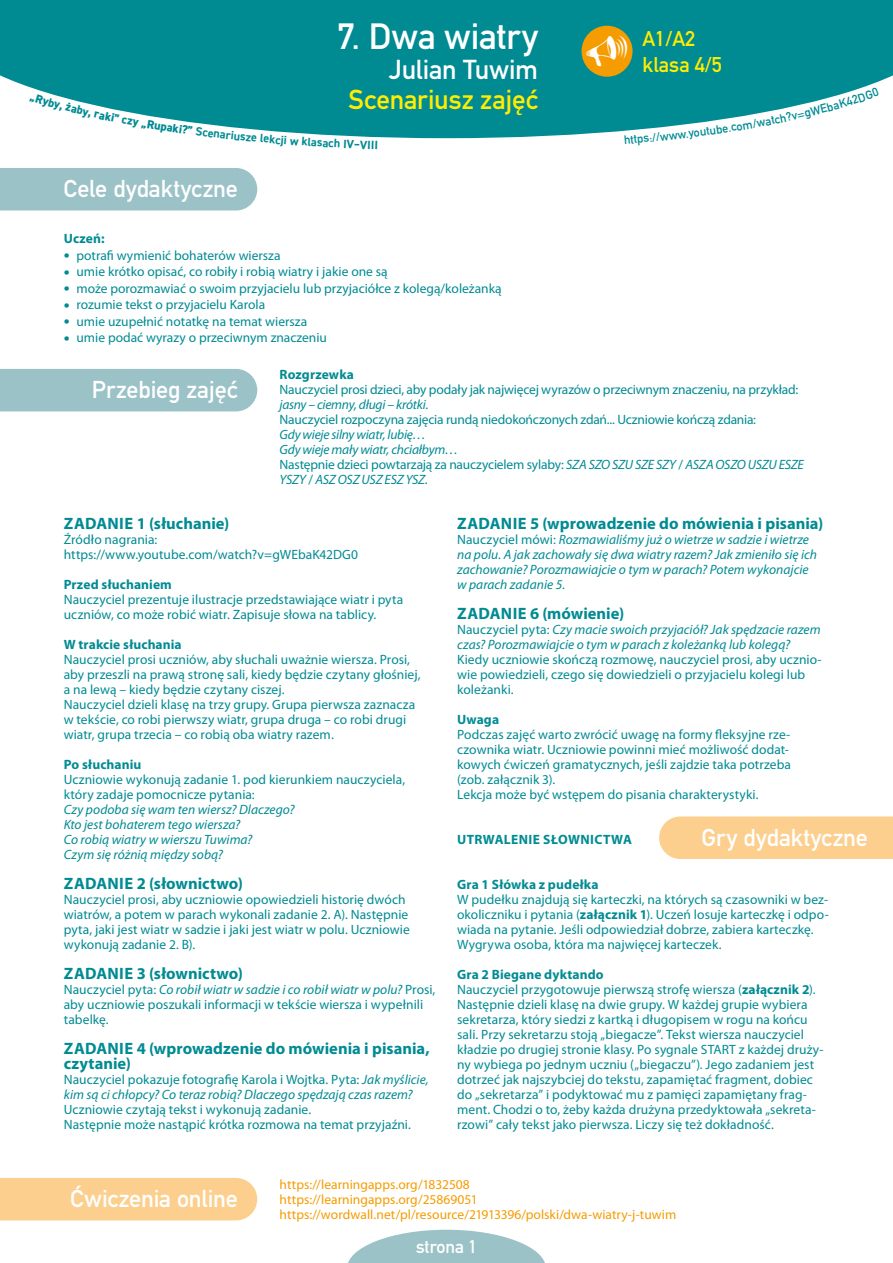
<style>
.page{position:relative;width:893px;height:1263px;background:#fff}
.page>*{position:absolute;margin:0;border:0;box-sizing:border-box;transform-origin:0 0}
.t1{font:700 36px "DIN Alternate";color:#fff}
.t2{font:700 27px "DIN Alternate";color:#ffed00}
.t3{font:700 27px "DIN Alternate";letter-spacing:-.01em;color:#fff}
.t4{font:700 24px "DIN Alternate";letter-spacing:-.005em;color:#fff}
.t5{font:700 21px/25.5px "DIN Alternate";color:#ffed00}
.t6{font:700 18px "DIN Alternate";color:#fff}
.t7{font:700 16.5px/15px "Myriad Pro";color:#008b93}
.t8{font:13.5px/15px "Myriad Pro";letter-spacing:.005em;color:#008b93}
.t9{font:italic 13.5px/15px "Myriad Pro";color:#008b93}
.t10{font:13.5px/15px "Myriad Pro";letter-spacing:-.015em;color:#008b93}
.t11{font:italic 13.5px/15px "Myriad Pro";letter-spacing:-.02em;color:#008b93}
.t12{font:13.5px/15px "Myriad Pro";color:#f59c00}
.t13{font:700 13.5px "Myriad Pro";letter-spacing:.01em;color:#008b93}
.t14{font:700 12px "DIN2014";color:#008b93}
.t15{font:700 12px "DIN Alternate";color:#008b93}
.t16{font:800 12px "DIN2014";color:#008b93}
.s1{font-size:21px}
.s2{font-style:italic}
.s3{font-style:normal}
.s4{font-weight:700}
</style>
<div class="page">
<svg style="left:0;top:0;width:893px;height:138px;background:#13939b"></svg>
<div style="left:581px;top:26px;width:52px;height:51px;background:#f59c00;border-radius:50%"></div>
<svg style="left:348px;top:1230px;width:197px;height:33px"></svg>
<div style="left:0;top:168px;width:257px;height:42px;background:#9ac2c7"></div>
<div style="left:0;top:369px;width:257px;height:42px;background:#9ac2c7"></div>
<div style="left:0;top:1178px;width:257px;height:42px;background:#fccf8e"></div>
<div style="left:659px;top:816px;width:234px;height:43px;background:#fccf8e"></div>
<svg style="left:743px;top:88px;width:136px;height:41px"></svg>
<svg style="left:29px;top:94px;width:138px;height:39px"></svg>
<h1 class="t1" style="left:337px;top:9px;width:202px">7. Dwa wiatry</h1>
<h2 class="t3" style="left:389px;top:49px;width:151px">Julian Tuwim</h2>
<h2 class="t2" style="left:349px;top:79px;width:191px">Scenariusz zajęć</h2>
<p class="t16" style="left:168px;top:119px;width:27px;rotate:8deg">aki?”</p>
<p class="t14" style="left:197px;top:123px;width:26px;rotate:7deg">Scen</p>
<p class="t14" style="left:221px;top:126px;width:33px;rotate:6deg">ariusz</p>
<p class="t14" style="left:252px;top:129px;width:34px;rotate:5deg">e lekcj</p>
<p class="t14" style="left:284px;top:132px;width:29px;rotate:4deg">iwkl</p>
<p class="t14" style="left:312px;top:134px;width:37px;rotate:3deg">asach I</p>
<p class="t14" style="left:347px;top:136px;width:33px;rotate:2deg">V–VIII</p>
<h3 class="t4" style="left:64px;top:170px;width:176px">Cele dydaktyczne</h3>
<h3 class="t5" style="left:642px;top:25px;width:81px">A1/A2 klasa 4/5</h3>
<p class="t15" style="left:623px;top:131px;width:21px;rotate:-5deg">http</p>
<p class="t15" style="left:642px;top:129px;width:27px;rotate:-6deg">s://w</p>
<p class="t15" style="left:668px;top:127px;width:33px;rotate:-7deg">ww.yo</p>
<p class="t15" style="left:698px;top:123px;width:24px;rotate:-8deg">utub</p>
<p class="t15" style="left:721px;top:120px;width:22px;rotate:-9deg">e.co</p>
<p class="t13" style="left:64px;top:230px;width:42px">Uczeń:</p>
<p class="t8" style="left:64px;top:247px;width:218px"><span class="s1">•</span> potrafi wymienić bohaterów wiersza</p>
<p class="t8" style="left:64px;top:264px;width:325px"><span class="s1">•</span> umie krótko opisać, co robiły i robią wiatry i jakie one są</p>
<p class="t8" style="left:64px;top:280px;width:439px"><span class="s1">•</span> może porozmawiać o swoim przyjacielu lub przyjaciółce z kolegą/koleżanką</p>
<p class="t8" style="left:64px;top:297px;width:203px"><span class="s1">•</span> rozumie tekst o przyjacielu Karola</p>
<p class="t8" style="left:64px;top:313px;width:245px"><span class="s1">•</span> umie uzupełnić notatkę na temat wiersza</p>
<p class="t8" style="left:64px;top:330px;width:265px"><span class="s1">•</span> umie podać wyrazy o przeciwnym znaczeniu</p>
<p class="t13" style="left:280px;top:366px;width:76px">Rozgrzewka</p>
<p class="t10" style="left:280px;top:382px;width:520px">Nauczyciel prosi dzieci, aby podały jak najwięcej wyrazów o przeciwnym znaczeniu, na przykład: <span class="s2">jasny – ciemny, długi – krótki</span>.<br>Nauczyciel rozpoczyna zajęcia rundą niedokończonych zdań... Uczniowie kończą zdania:</p>
<p class="t11" style="left:280px;top:427px;width:526px">Gdy wieje silny wiatr, lubię…<br>Gdy wieje mały wiatr, chciałbym…<br><span class="s3">Następnie dzieci powtarzają za nauczycielem sylaby:</span> SZA SZO SZU SZE SZY <span class="s3">/</span> ASZA OSZO USZU ESZE YSZY <span class="s3">/</span> ASZ OSZ USZ ESZ YSZ<span class="s3">.</span></p>
<p class="t7" style="left:64px;top:515px;width:167px">ZADANIE 1 (słuchanie)</p>
<p class="t8" style="left:64px;top:532px;width:296px">Źródło nagrania: https://www.youtube.com/watch?v=gWEbaK42DG0</p>
<p class="t13" style="left:64px;top:576px;width:110px">Przed słuchaniem</p>
<p class="t8" style="left:64px;top:592px;width:341px">Nauczyciel prezentuje ilustracje przedstawiające wiatr i pyta uczniów, co może robić wiatr. Zapisuje słowa na tablicy.</p>
<p class="t13" style="left:64px;top:636px;width:119px">W trakcie słuchania</p>
<p class="t8" style="left:64px;top:652px;width:358px">Nauczyciel prosi uczniów, aby słuchali uważnie wiersza. Prosi, aby przeszli na prawą stronę sali, kiedy będzie czytany głośniej, a na lewą – kiedy będzie czytany ciszej.<br>Nauczyciel dzieli klasę na trzy grupy. Grupa pierwsza zaznacza w tekście, co robi pierwszy wiatr, grupa druga – co robi drugi wiatr, grupa trzecia – co robią oba wiatry razem.</p>
<p class="t13" style="left:64px;top:756px;width:79px">Po słuchaniu</p>
<p class="t8" style="left:64px;top:772px;width:343px">Uczniowie wykonują zadanie 1. pod kierunkiem nauczyciela, który zadaje pomocnicze pytania:</p>
<p class="t9" style="left:64px;top:802px;width:232px">Czy podoba się wam ten wiersz? Dlaczego?<br>Kto jest bohaterem tego wiersza?<br>Co robią wiatry w wierszu Tuwima?<br>Czym się różnią między sobą?</p>
<p class="t7" style="left:64px;top:875px;width:180px">ZADANIE 2 (słownictwo)</p>
<p class="t8" style="left:64px;top:892px;width:348px">Nauczyciel prosi, aby uczniowie opowiedzieli historię dwóch wiatrów, a potem w parach wykonali zadanie 2. A). Następnie pyta, jaki jest wiatr w sadzie i jaki jest wiatr w polu. Uczniowie wykonują zadanie 2. B).</p>
<p class="t7" style="left:64px;top:965px;width:180px">ZADANIE 3 (słownictwo)</p>
<p class="t8" style="left:64px;top:982px;width:373px">Nauczyciel pyta: <span class="s2">Co robił wiatr w sadzie i co robił wiatr w polu?</span> Prosi, aby uczniowie poszukali informacji w tekście wiersza i wypełnili tabelkę.</p>
<p class="t7" style="left:64px;top:1040px;width:367px">ZADANIE 4 (wprowadzenie do mówienia i pisania, czytanie)</p>
<p class="t9" style="left:64px;top:1072px;width:366px"><span class="s3">Nauczyciel pokazuje fotografię Karola i Wojtka. Pyta:</span> Jak myślicie, kim są ci chłopcy? Co teraz robią? Dlaczego spędzają czas razem?</p>
<p class="t8" style="left:64px;top:1102px;width:349px">Uczniowie czytają tekst i wykonują zadanie.<br>Następnie może nastąpić krótka rozmowa na temat przyjaźni.</p>
<h3 class="t4" style="left:92px;top:371px;width:147px">Przebieg zajęć</h3>
<p class="t7" style="left:457px;top:515px;width:368px">ZADANIE 5 (wprowadzenie do mówienia i pisania)</p>
<p class="t9" style="left:457px;top:532px;width:361px"><span class="s3">Nauczyciel mówi:</span> Rozmawialiśmy już o wietrze w sadzie i wietrze na polu. A jak zachowały się dwa wiatry razem? Jak zmieniło się ich zachowanie? Porozmawiajcie o tym w parach? Potem wykonajcie w parach zadanie 5<span class="s3">.</span></p>
<p class="t7" style="left:457px;top:605px;width:168px">ZADANIE 6 (mówienie)</p>
<p class="t9" style="left:457px;top:622px;width:365px"><span class="s3">Nauczyciel pyta:</span> Czy macie swoich przyjaciół? Jak spędzacie razem czas? Porozmawiajcie o tym w parach z koleżanką lub kolegą?</p>
<p class="t8" style="left:457px;top:652px;width:366px">Kiedy uczniowie skończą rozmowę, nauczyciel prosi, aby ucznio‑ wie powiedzieli, czego się dowiedzieli o przyjacielu kolegi lub koleżanki.</p>
<p class="t13" style="left:457px;top:711px;width:44px">Uwaga</p>
<p class="t8" style="left:457px;top:727px;width:335px">Podczas zajęć warto zwrócić uwagę na formy fleksyjne rze‑ czownika wiatr. Uczniowie powinni mieć możliwość dodat‑ kowych ćwiczeń gramatycznych, jeśli zajdzie taka potrzeba (zob. załącznik 3).<br>Lekcja może być wstępem do pisania charakterystyki.</p>
<p class="t13" style="left:457px;top:831px;width:176px">UTRWALENIE SŁOWNICTWA</p>
<p class="t13" style="left:457px;top:876px;width:143px">Gra 1 Słówka z pudełka</p>
<p class="t8" style="left:457px;top:892px;width:373px">W pudełku znajdują się karteczki, na których są czasowniki w bez‑ okoliczniku i pytania (<span class="s4">załącznik 1</span>). Uczeń losuje karteczkę i odpo‑ wiada na pytanie. Jeśli odpowiedział dobrze, zabiera karteczkę.<br>Wygrywa osoba, która ma najwięcej karteczek.</p>
<p class="t8" style="left:457px;top:967px;width:368px"><span class="s4">Gra 2 Biegane dyktando<br></span>Nauczyciel przygotowuje pierwszą strofę wiersza (<span class="s4">załącznik 2</span>).<br>Następnie dzieli klasę na dwie grupy. W każdej grupie wybiera sekretarza, który siedzi z kartką i długopisem w rogu na końcu sali. Przy sekretarzu stoją „biegacze”. Tekst wiersza nauczyciel kładzie po drugiej stronie klasy. Po sygnale START z każdej druży‑ ny wybiega po jednym uczniu („biegaczu”). Jego zadaniem jest dotrzeć jak najszybciej do tekstu, zapamiętać fragment, dobiec do „sekretarza” i podyktować mu z pamięci zapamiętany frag‑ ment. Chodzi o to, żeby każda drużyna przedyktowała „sekreta‑ rzowi” cały tekst jako pierwsza. Liczy się też dokładność.</p>
<h3 class="t4" style="left:702px;top:819px;width:168px">Gry dydaktyczne</h3>
<h3 class="t4" style="left:70px;top:1180px;width:169px">Ćwiczenia online</h3>
<p class="t12" style="left:280px;top:1177px;width:398px">https://learningapps.org/1832508<br>https://learningapps.org/25869051 https://wordwall.net/pl/resource/21913396/polski/dwa-wiatry-j-tuwim</p>
<h3 class="t6" style="left:416px;top:1232px;width:62px">strona 1</h3>
</div>
